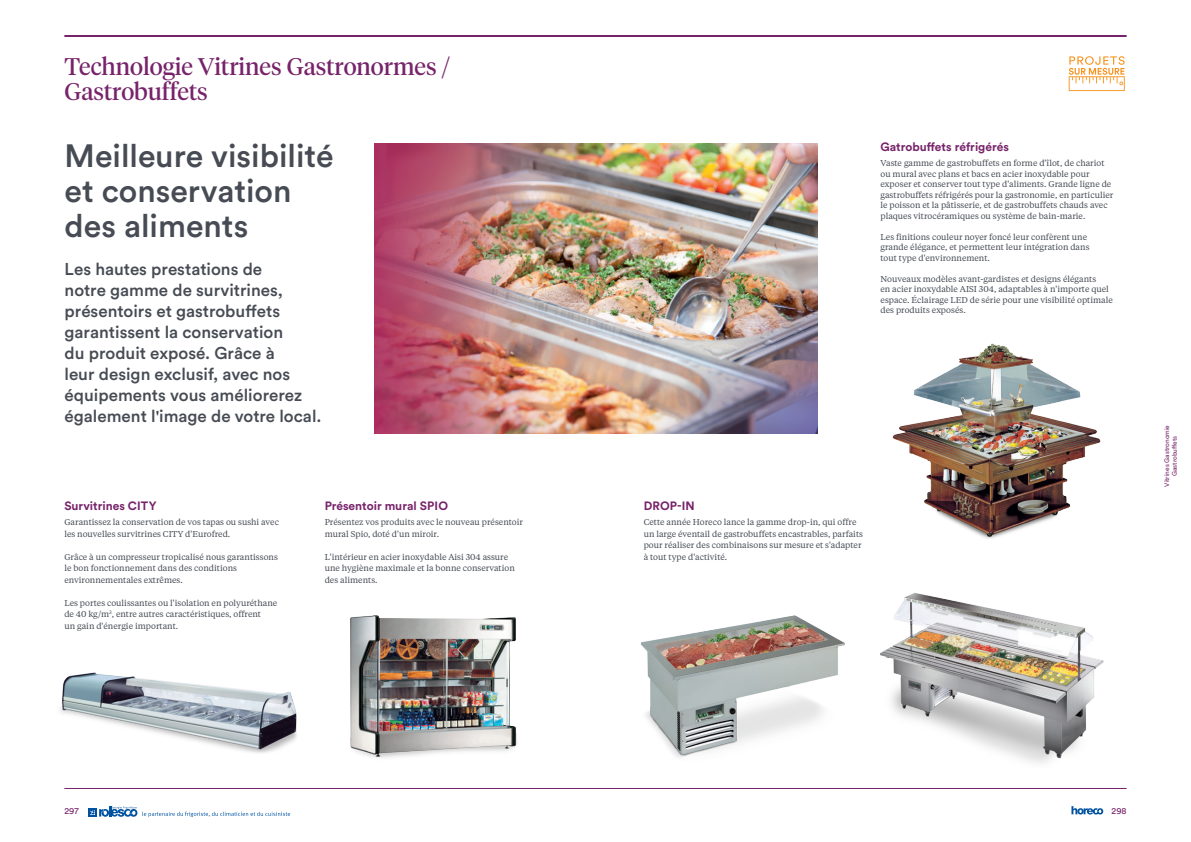
<style>
.page{position:relative;width:1191px;height:842px;background:#fff}
.page>*{position:absolute;margin:0;border:0;box-sizing:border-box;transform-origin:0 0}
.t1{font:500 32px/35px "Circular Std";color:#464b54}
.t2{font:24px/25.1px "Tiempos Display";color:#77236a}
.t3{font:500 17px/21px "Circular Std";color:#464b54}
.t4{font:700 12px "Circular Std";color:#77236a}
.t5{font:9px "Circular Std";color:#77236a}
.t6{font:8.5px/11.5px "Tiempos Text";color:#464b54}
.t7{font:6.5px/7.5px "Circular Std";color:#77236a;text-align:center}
</style>
<div class="page">
<hr style="left:64px;top:35px;width:1062px;height:2px;background:#77236a">
<hr style="left:64px;top:788px;width:1062px;height:1px;background:#77236a">
<svg style="left:1071px;top:806px;width:32px;height:8px"></svg>
<svg style="left:88px;top:806px;width:202px;height:11px"></svg>
<img style="left:892px;top:343px;width:209px;height:196px">
<img style="left:374px;top:143px;width:443px;height:291px">
<img style="left:60px;top:672px;width:237px;height:81px">
<img style="left:880px;top:593px;width:224px;height:170px">
<img style="left:641px;top:615px;width:204px;height:143px">
<img style="left:350px;top:615px;width:167px;height:143px">
<svg style="left:1068px;top:56px;width:56px;height:35px"></svg>
<h2 class="t2" style="left:64px;top:53px;width:388px">Technologie Vitrines Gastronormes /<br>Gastrobuffets</h2>
<h1 class="t1" style="left:65px;top:137px;width:270px">Meilleure visibilité et conservation des aliments</h1>
<p class="t3" style="left:65px;top:259px;width:258px">Les hautes prestations de<br>notre gamme de survitrines, présentoirs et gastrobuffets garantissent la conservation<br>du produit exposé. Grâce à<br>leur design exclusif, avec nos équipements vous améliorerez également l'image de votre local.</p>
<h3 class="t4" style="left:64px;top:498px;width:94px">Survitrines CITY</h3>
<p class="t6" style="left:64px;top:516px;width:216px">Garantissez la conservation de vos tapas ou sushi avec les nouvelles survitrines CITY d'Eurofred.</p>
<p class="t6" style="left:64px;top:550px;width:215px">Grâce à un compresseur tropicalisé nous garantissons le bon fonctionnement dans des conditions environnementales extrêmes.</p>
<p class="t6" style="left:64px;top:596px;width:214px">Les portes coulissantes ou l'isolation en polyuréthane de 40 kg/m<sup>3</sup>, entre autres caractéristiques, offrent<br>un gain d'énergie important.</p>
<h3 class="t4" style="left:325px;top:498px;width:125px">Présentoir mural SPIO</h3>
<p class="t6" style="left:325px;top:516px;width:200px">Présentez vos produits avec le nouveau présentoir mural Spio, doté d'un miroir.</p>
<p class="t6" style="left:325px;top:550px;width:192px">L'intérieur en acier inoxydable Aisi 304 assure une hygiène maximale et la bonne conservation des aliments.</p>
<p class="t5" style="left:64px;top:805px;width:16px">297</p>
<h3 class="t4" style="left:880px;top:139px;width:130px">Gatrobuffets réfrigérés</h3>
<p class="t6" style="left:880px;top:158px;width:234px;line-height:10.5px">Vaste gamme de gastrobuffets en forme d'îlot, de chariot ou mural avec plans et bacs en acier inoxydable pour exposer et conserver tout type d'aliments. Grande ligne de gastrobuffets réfrigérés pour la gastronomie, en particulier le poisson et la pâtisserie, et de gastrobuffets chauds avec plaques vitrocéramiques ou système de bain-marie.</p>
<p class="t6" style="left:880px;top:231px;width:210px;line-height:10.5px">Les finitions couleur noyer foncé leur confèrent une grande élégance, et permettent leur intégration dans tout type d'environnement.</p>
<p class="t6" style="left:880px;top:273px;width:234px;line-height:10.5px">Nouveaux modèles avant-gardistes et designs élégants<br>en acier inoxydable AISI 304, adaptables à n'importe quel espace. Éclairage LED de série pour une visibilité optimale des produits exposés.</p>
<h3 class="t4" style="left:644px;top:498px;width:53px">DROP-IN</h3>
<p class="t6" style="left:643px;top:516px;width:221px">Cette année Horeco lance la gamme drop-in, qui offre un large éventail de gastrobuffets encastrables, parfaits pour réaliser des combinaisons sur mesure et s'adapter à tout type d'activité.</p>
<p class="t7" style="left:1163px;top:487px;width:63px;rotate:-90deg">Vitrines Gastronomie<br>Gastrobuffets</p>
<p class="t5" style="left:1111px;top:805px;width:16px">298</p>
</div>
